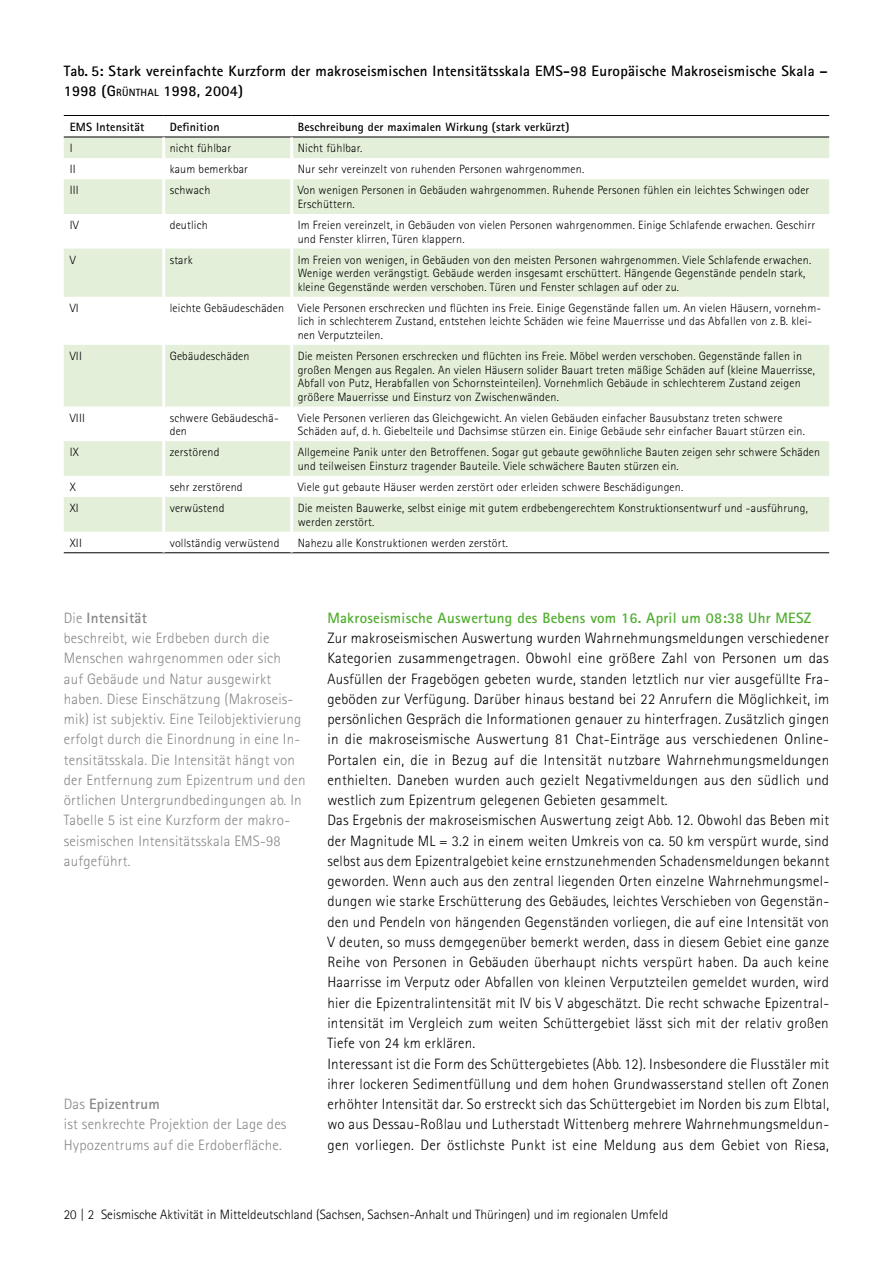
<style>
.page{position:relative;width:893px;height:1263px;background:#fff}
.page>*{position:absolute;margin:0;border:0;box-sizing:border-box;transform-origin:0 0}
.P-Fliesstext{font:300 15px/20.2px "Rotis Sans Serif";letter-spacing:.015em;color:#000;text-align:justify}
.P-Marginal{font:300 15px/20.2px "Rotis Sans Serif";letter-spacing:.015em;color:#878786}
.Caption-BU-Tabelle{font:700 15px/20.2px "Rotis Sans Serif";letter-spacing:.015em;color:#000}
.t1{font:700 15px "Rotis Sans Serif";letter-spacing:.015em;color:#51ae30}
.P-Marginal-2{font:700 15px "Rotis Sans Serif";letter-spacing:.015em;color:#878786}
.t2{font:300 13.5px "Rotis Sans Serif";color:#000}
.TD-Tabellentext{font:300 12px/13.5px "Rotis Sans Serif";letter-spacing:.015em;color:#000}
.TH-Tabellenkopf{font:700 12px "Rotis Sans Serif";letter-spacing:.015em;color:#000}
.s1{font-style:inherit}
.s2{font-size:10.5px}
.s3{font-weight:300}
.s4{font-weight:700}
</style>
<div class="page">
<svg style="left:64px;top:138px;width:765px;height:394px;fill:#e3efd9"></svg>
<hr style="left:64px;top:115px;width:100px;height:1px;background:#000">
<hr style="left:164px;top:115px;width:128px;height:1px;background:#000">
<hr style="left:292px;top:115px;width:537px;height:1px;background:#000">
<hr style="left:64px;top:137px;width:100px;height:1px;background:#000">
<hr style="left:164px;top:137px;width:128px;height:1px;background:#000">
<hr style="left:292px;top:137px;width:537px;height:1px;background:#000">
<hr style="left:64px;top:552px;width:100px;height:1px;background:#000">
<hr style="left:164px;top:552px;width:128px;height:1px;background:#000">
<hr style="left:292px;top:552px;width:537px;height:1px;background:#000">
<hr style="left:162px;top:137px;width:3px;height:21px;background:#fff">
<hr style="left:290px;top:137px;width:3px;height:21px;background:#fff">
<hr style="left:162px;top:158px;width:3px;height:21px;background:#fff">
<hr style="left:290px;top:158px;width:3px;height:21px;background:#fff">
<hr style="left:162px;top:179px;width:3px;height:35px;background:#fff">
<hr style="left:290px;top:179px;width:3px;height:35px;background:#fff">
<hr style="left:162px;top:214px;width:3px;height:35px;background:#fff">
<hr style="left:290px;top:214px;width:3px;height:35px;background:#fff">
<hr style="left:162px;top:249px;width:3px;height:48px;background:#fff">
<hr style="left:290px;top:249px;width:3px;height:48px;background:#fff">
<hr style="left:162px;top:297px;width:3px;height:48px;background:#fff">
<hr style="left:290px;top:297px;width:3px;height:48px;background:#fff">
<hr style="left:162px;top:345px;width:3px;height:61px;background:#fff">
<hr style="left:290px;top:345px;width:3px;height:61px;background:#fff">
<hr style="left:162px;top:406px;width:3px;height:35px;background:#fff">
<hr style="left:290px;top:406px;width:3px;height:35px;background:#fff">
<hr style="left:162px;top:441px;width:3px;height:35px;background:#fff">
<hr style="left:290px;top:441px;width:3px;height:35px;background:#fff">
<hr style="left:162px;top:476px;width:3px;height:21px;background:#fff">
<hr style="left:290px;top:476px;width:3px;height:21px;background:#fff">
<hr style="left:162px;top:497px;width:3px;height:35px;background:#fff">
<hr style="left:290px;top:497px;width:3px;height:35px;background:#fff">
<p class="Caption-BU-Tabelle" style="left:64px;top:61px;width:766px">Tab. 5: Stark vereinfachte Kurzform der makroseismischen Intensitätsskala EMS-98 Europäische Makroseismische Skala –<br>1998 (<span class="s1">G</span><span class="s2">RÜNTHAL</span> 1998, 2004)</p>
<p class="TH-Tabellenkopf" style="left:70px;top:119px;width:76px">EMS Intensität</p>
<p class="TH-Tabellenkopf" style="left:170px;top:119px;width:51px">Definition</p>
<p class="TH-Tabellenkopf" style="left:298px;top:119px;width:273px">Beschreibung der maximalen Wirkung (stark verkürzt)</p>
<p class="TD-Tabellentext" style="left:70px;top:141px;width:4px">I</p>
<p class="TD-Tabellentext" style="left:170px;top:141px;width:63px">nicht fühlbar</p>
<p class="TD-Tabellentext" style="left:298px;top:141px;width:66px">Nicht fühlbar.</p>
<p class="TD-Tabellentext" style="left:70px;top:162px;width:7px">II</p>
<p class="TD-Tabellentext" style="left:170px;top:162px;width:80px">kaum bemerkbar</p>
<p class="TD-Tabellentext" style="left:298px;top:162px;width:288px">Nur sehr vereinzelt von ruhenden Personen wahrgenommen.</p>
<p class="TD-Tabellentext" style="left:70px;top:184px;width:11px">III</p>
<p class="TD-Tabellentext" style="left:170px;top:184px;width:42px">schwach</p>
<p class="TD-Tabellentext" style="left:298px;top:184px;width:513px">Von wenigen Personen in Gebäuden wahrgenommen. Ruhende Personen fühlen ein leichtes Schwingen oder<br>Erschüttern.</p>
<p class="TD-Tabellentext" style="left:70px;top:218px;width:11px">IV</p>
<p class="TD-Tabellentext" style="left:170px;top:218px;width:40px">deutlich</p>
<p class="TD-Tabellentext" style="left:298px;top:218px;width:519px">Im Freien vereinzelt, in Gebäuden von vielen Personen wahrgenommen. Einige Schlafende erwachen. Geschirr und Fenster klirren, Türen klappern.</p>
<p class="TD-Tabellentext" style="left:70px;top:253px;width:7px">V</p>
<p class="TD-Tabellentext" style="left:170px;top:253px;width:24px">stark</p>
<p class="TD-Tabellentext" style="left:298px;top:253px;width:515px">Im Freien von wenigen, in Gebäuden von den meisten Personen wahrgenommen. Viele Schlafende erwachen.<br>Wenige werden verängstigt. Gebäude werden insgesamt erschüttert. Hängende Gegenstände pendeln stark, kleine Gegenstände werden verschoben. Türen und Fenster schlagen auf oder zu.</p>
<p class="TD-Tabellentext" style="left:70px;top:301px;width:11px">VI</p>
<p class="TD-Tabellentext" style="left:170px;top:301px;width:116px">leichte Gebäudeschäden</p>
<p class="TD-Tabellentext" style="left:298px;top:301px;width:525px">Viele Personen erschrecken und flüchten ins Freie. Einige Gegenstände fallen um. An vielen Häusern, vornehm&shy;lich in schlechterem Zustand, entstehen leichte Schäden wie feine Mauerrisse und das Abfallen von z. B. klei&shy;nen Verputzteilen.</p>
<p class="TD-Tabellentext" style="left:70px;top:349px;width:14px">VII</p>
<p class="TD-Tabellentext" style="left:170px;top:349px;width:81px">Gebäudeschäden</p>
<p class="TD-Tabellentext" style="left:298px;top:349px;width:519px">Die meisten Personen erschrecken und flüchten ins Freie. Möbel werden verschoben. Gegenstände fallen in großen Mengen aus Regalen. An vielen Häusern solider Bauart treten mäßige Schäden auf (kleine Mauerrisse, Abfall von Putz, Herabfallen von Schornsteinteilen). Vornehmlich Gebäude in schlechterem Zustand zeigen größere Mauerrisse und Einsturz von Zwischenwänden.</p>
<p class="TD-Tabellentext" style="left:70px;top:411px;width:17px">VIII</p>
<p class="TD-Tabellentext" style="left:170px;top:411px;width:110px">schwere Gebäudeschä&shy;den</p>
<p class="TD-Tabellentext" style="left:298px;top:411px;width:509px">Viele Personen verlieren das Gleichgewicht. An vielen Gebäuden einfacher Bausubstanz treten schwere<br>Schäden auf, d. h. Giebelteile und Dachsimse stürzen ein. Einige Gebäude sehr einfacher Bauart stürzen ein.</p>
<p class="TD-Tabellentext" style="left:70px;top:445px;width:11px">IX</p>
<p class="TD-Tabellentext" style="left:170px;top:445px;width:51px">zerstörend</p>
<p class="TD-Tabellentext" style="left:298px;top:445px;width:524px">Allgemeine Panik unter den Betroffenen. Sogar gut gebaute gewöhnliche Bauten zeigen sehr schwere Schäden und teilweisen Einsturz tragender Bauteile. Viele schwächere Bauten stürzen ein.</p>
<p class="TD-Tabellentext" style="left:70px;top:480px;width:7px">X</p>
<p class="TD-Tabellentext" style="left:170px;top:480px;width:74px">sehr zerstörend</p>
<p class="TD-Tabellentext" style="left:298px;top:480px;width:387px">Viele gut gebaute Häuser werden zerstört oder erleiden schwere Beschädigungen.</p>
<p class="TD-Tabellentext" style="left:70px;top:501px;width:11px">XI</p>
<p class="TD-Tabellentext" style="left:170px;top:501px;width:56px">verwüstend</p>
<p class="TD-Tabellentext" style="left:298px;top:501px;width:512px">Die meisten Bauwerke, selbst einige mit gutem erdbebengerechtem Konstruktionsentwurf und -ausführung, werden zerstört.</p>
<p class="TD-Tabellentext" style="left:70px;top:536px;width:14px">XII</p>
<p class="TD-Tabellentext" style="left:170px;top:536px;width:111px">vollständig verwüstend</p>
<p class="TD-Tabellentext" style="left:298px;top:536px;width:212px">Nahezu alle Konstruktionen werden zerstört.</p>
<h3 class="P-Marginal-2" style="left:64px;top:608px;width:85px"><span class="s3">Die</span> Intensität</h3>
<h3 class="P-Marginal" style="left:64px;top:628px;width:243px">beschreibt, wie Erdbeben durch die Menschen wahrgenommen oder sich<br>auf -Gebäude und Natur ausgewirkt haben. Diese Einschätzung (Makroseis&shy;mik) ist subjektiv. Eine Teilobjektivierung erfolgt durch die Einordnung in eine In&shy;tensitätsskala. Die Intensität hängt von der Entfernung zum Epizentrum und den örtlichen Untergrundbedingungen ab. In Tabelle 5 ist eine Kurzform der makro&shy;seismischen Intensitätsskala EMS-98 aufgeführt.</h3>
<h3 class="P-Marginal" style="left:64px;top:1094px;width:224px">Das <span class="s4">Epizentrum<br></span>ist senkrechte Projektion der Lage des<br>Hypozentrums auf die Erdoberfläche.</h3>
<h4 class="t1" style="left:327px;top:608px;width:485px">Makroseismische Auswertung des Bebens vom 16. April um 08:38 Uhr MESZ</h4>
<p class="P-Fliesstext" style="left:327px;top:628px;width:503px">Zur makroseismischen Auswertung wurden Wahrnehmungsmeldungen verschiedener Kategorien zusammengetragen. Obwohl eine größere Zahl von Personen um das Ausfüllen der Fragebögen gebeten wurde, standen letztlich nur vier ausgefüllte Fra&shy;geböden zur Verfügung. Darüber hinaus bestand bei 22 Anrufern die Möglichkeit, im persönlichen Gespräch die Informationen genauer zu hinterfragen. Zusätzlich gingen in die makroseismische Auswertung 81 Chat-Einträge aus verschiedenen Online-Portalen ein, die in Bezug auf die Intensität nutzbare Wahrnehmungsmeldungen enthielten. Daneben wurden auch gezielt Negativmeldungen aus den südlich und westlich zum Epizentrum gelegenen Gebieten gesammelt.</p>
<p class="P-Fliesstext" style="left:327px;top:810px;width:504px">Das Ergebnis der makroseismischen Auswertung zeigt Abb. 12. Obwohl das Beben mit der Magnitude ML = 3.2 in einem weiten Umkreis von ca. 50 km verspürt wurde, sind selbst aus dem Epizentralgebiet keine ernstzunehmenden Schadensmeldungen bekannt geworden. Wenn auch aus den zentral liegenden Orten einzelne Wahrnehmungsmel&shy;dungen wie starke Erschütterung des Gebäudes, leichtes Verschieben von Gegenstän&shy;den und Pendeln von hängenden Gegenständen vorliegen, die auf eine Intensität von V deuten, so muss demgegenüber bemerkt werden, dass in diesem Gebiet eine ganze Reihe von Personen in Gebäuden überhaupt nichts verspürt haben. Da auch keine Haarrisse im Verputz oder Abfallen von kleinen Verputzteilen gemeldet wurden, wird hier die Epizentralintensität mit IV bis V abgeschätzt. Die recht schwache Epizentral&shy;intensität im Vergleich zum weiten Schüttergebiet lässt sich mit der relativ großen Tiefe von 24 km erklären.</p>
<p class="P-Fliesstext" style="left:327px;top:1053px;width:503px">Interessant ist die Form des Schüttergebietes (Abb. 12). Insbesondere die Flusstäler mit ihrer lockeren Sedimentfüllung und dem hohen Grundwasserstand stellen oft Zonen erhöhter Intensität dar. So erstreckt sich das Schüttergebiet im Norden bis zum Elbtal, wo aus Dessau-Roßlau und Lutherstadt Wittenberg mehrere Wahrnehmungsmeldun&shy;gen vorliegen. Der östlichste Punkt ist eine Meldung aus dem Gebiet von Riesa,</p>
<p class="t2" style="left:64px;top:1206px;width:606px">20 | 2 Seismische Aktivität in Mitteldeutschland (Sachsen, Sachsen-Anhalt und Thüringen) und im regionalen Umfeld</p>
</div>
